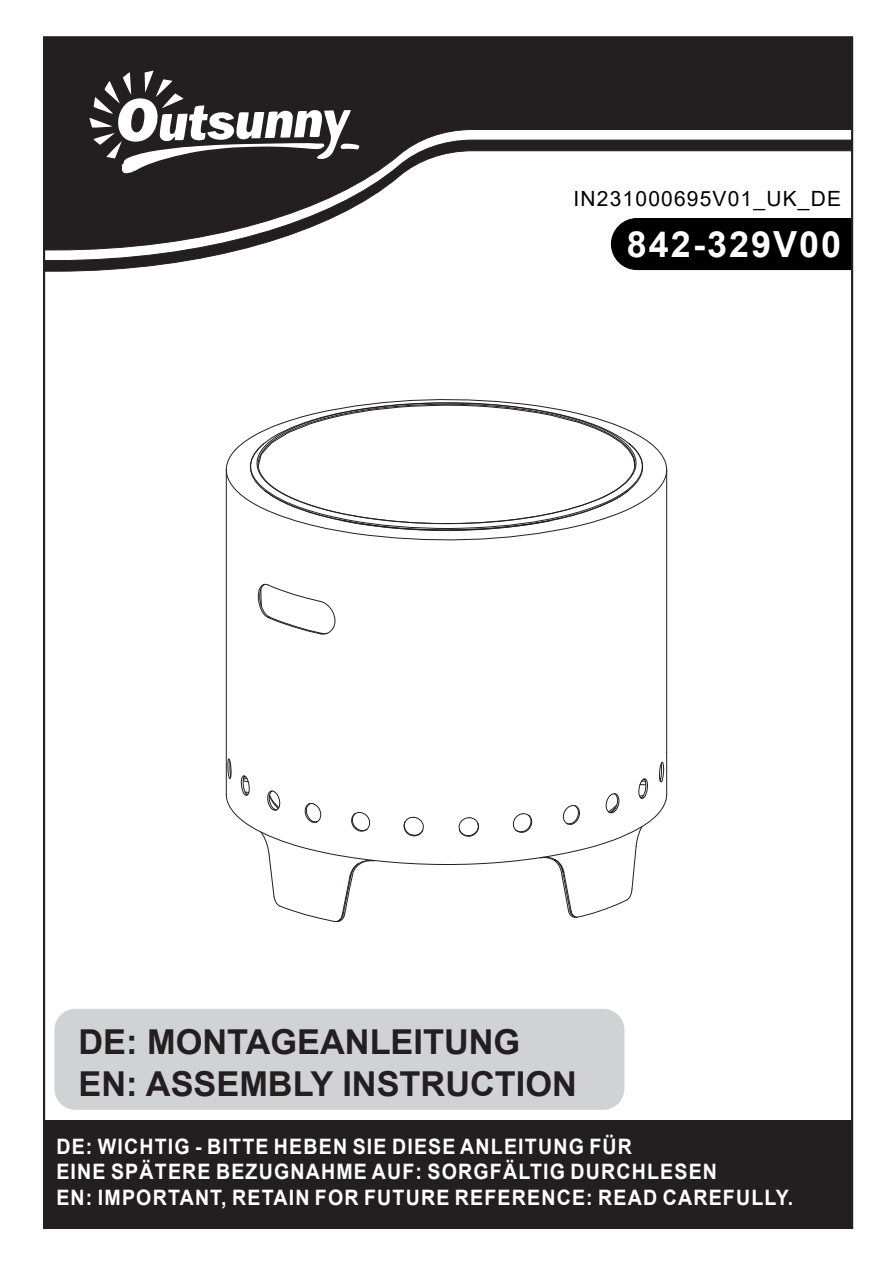
<style>
.page{position:relative;width:893px;height:1263px;background:#fff}
.page>*{position:absolute;margin:0;border:0;box-sizing:border-box;transform-origin:0 0}
.t1{font:700 36px "Arial";letter-spacing:.055em;color:#fff}
.t2{font:700 34.35px/41.2px "Arial";color:#231f20}
.t3{font:700 21.3px/25.5px "Arial";letter-spacing:.06em;color:#fff;scale:.92 1}
.t4{font:21px "Arial";letter-spacing:.055em;color:#000}
</style>
<div class="page">
<div style="left:43px;top:36px;width:810px;height:103px;background:#231f20"></div>
<svg style="left:43px;top:139px;width:810px;height:133px"></svg>
<svg style="left:90px;top:71px;width:271px;height:107px"></svg>
<hr style="left:226px;top:470px;width:1px;height:324px;background:#231f20">
<hr style="left:666px;top:470px;width:1px;height:283px;background:#231f20">
<svg style="left:226px;top:399px;width:441px;height:145px"></svg>
<svg style="left:257px;top:584px;width:79px;height:51px"></svg>
<svg style="left:226px;top:753px;width:441px;height:169px"></svg>
<div style="left:44px;top:1120px;width:808px;height:107px;background:#231f20"></div>
<div style="left:54px;top:1009px;width:570px;height:101px;background:#d1d2d4;border-radius:21px"></div>
<p class="t4" style="left:573px;top:184px;width:269px">IN231000695V01_UK_DE</p>
<h1 class="t1" style="left:627px;top:219px;width:216px">842-329V00</h1>
<h2 class="t2" style="left:78px;top:1022px;width:500px">DE: MONTAGEANLEITUNG<br>EN: ASSEMBLY INSTRUCTION</h2>
<p class="t3" style="left:56px;top:1134px;width:802px">DE: WICHTIG - BITTE HEBEN SIE DIESE ANLEITUNG FÜR<br>EINE SPÄTERE BEZUGNAHME AUF: SORGFÄLTIG DURCHLESEN<br>EN: IMPORTANT, RETAIN FOR FUTURE REFERENCE: READ CAREFULLY.</p>
</div>
